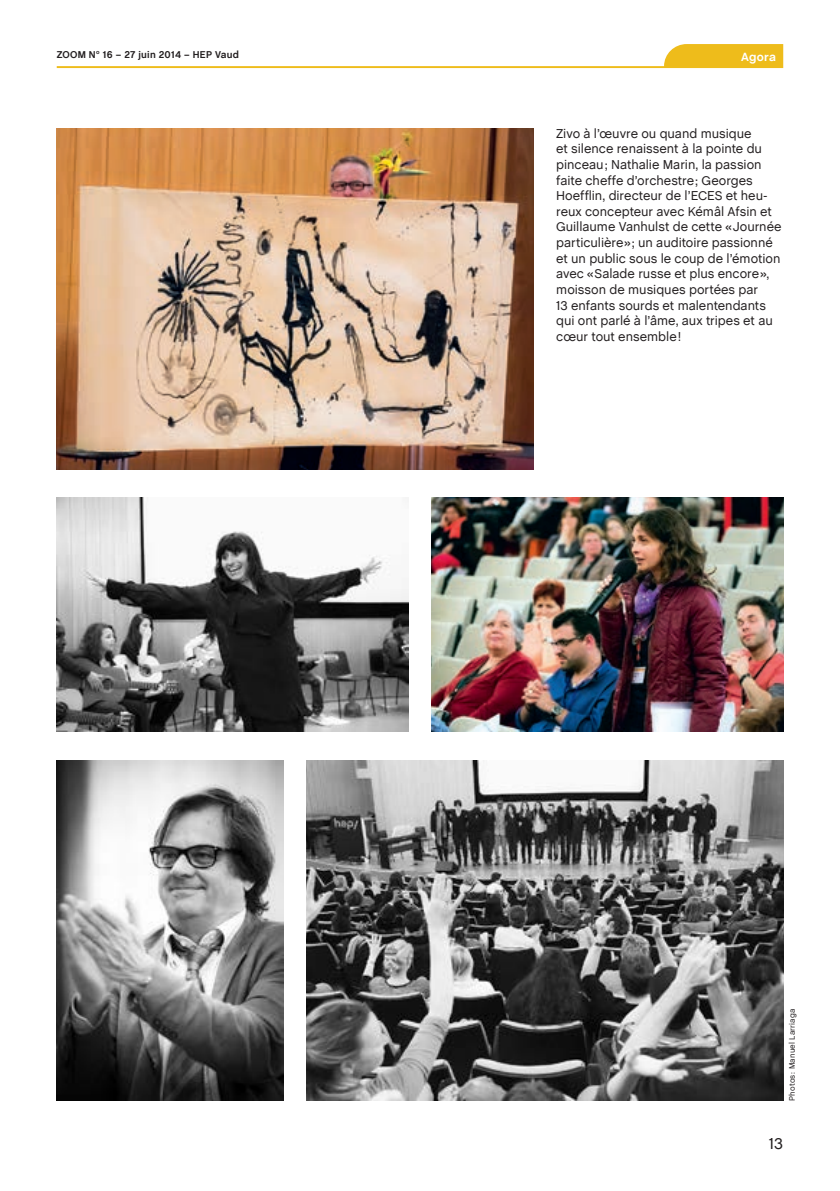
<style>
.page{position:relative;width:840px;height:1191px;background:#fff}
.page>*{position:absolute;margin:0;border:0;box-sizing:border-box;transform-origin:0 0}
.t1{font:16px "Chalet Book TT";color:#231f20}
.t2{font:13px/15.6px "Chalet Book TT";color:#231f20}
.t3{font:700 12px "Chalet Book TT";letter-spacing:.02em;color:#fff}
.t4{font:700 10px "Chalet Book TT";letter-spacing:.02em;color:#231f20}
.t5{font:8px "Chalet Book TT";letter-spacing:.02em;color:#231f20}
</style>
<div class="page">
<svg style="left:57px;top:44px;width:725px;height:24px"></svg>
<img style="left:306px;top:760px;width:476px;height:340px">
<img style="left:57px;top:497px;width:351px;height:235px">
<img style="left:57px;top:128px;width:476px;height:341px">
<img style="left:57px;top:760px;width:226px;height:340px">
<img style="left:431px;top:497px;width:351px;height:235px">
<p class="t4" style="left:57px;top:48px;width:184px">ZOOM N<sup>o</sup> 16 – 27 juin 2014 – HEP Vaud</p>
<p class="t3" style="left:740px;top:50px;width:36px">Agora</p>
<p class="t2" style="left:556px;top:125px;width:227px">Zivo à l’œuvre ou quand musique<br>et silence renaissent à la pointe du pinceau; Nathalie Marin, la passion faite cheffe d’orchestre; Georges Hoefflin, directeur de l’ECES et heu&shy;reux concepteur avec Kémâl Afsin et Guillaume Vanhulst de cette «Journée particulière»; un auditoire passionné et un public sous le coup de l’émotion avec «Salade russe et plus encore», moisson de musiques portées par<br>13 enfants sourds et malentendants qui ont parlé à l’âme, aux tripes et au cœur tout ensemble!</p>
<p class="t5" style="left:786px;top:1100px;width:94px;rotate:-90deg">Photos: Manuel Larriaga</p>
<p class="t1" style="left:768px;top:1133px;width:16px">13</p>
</div>
